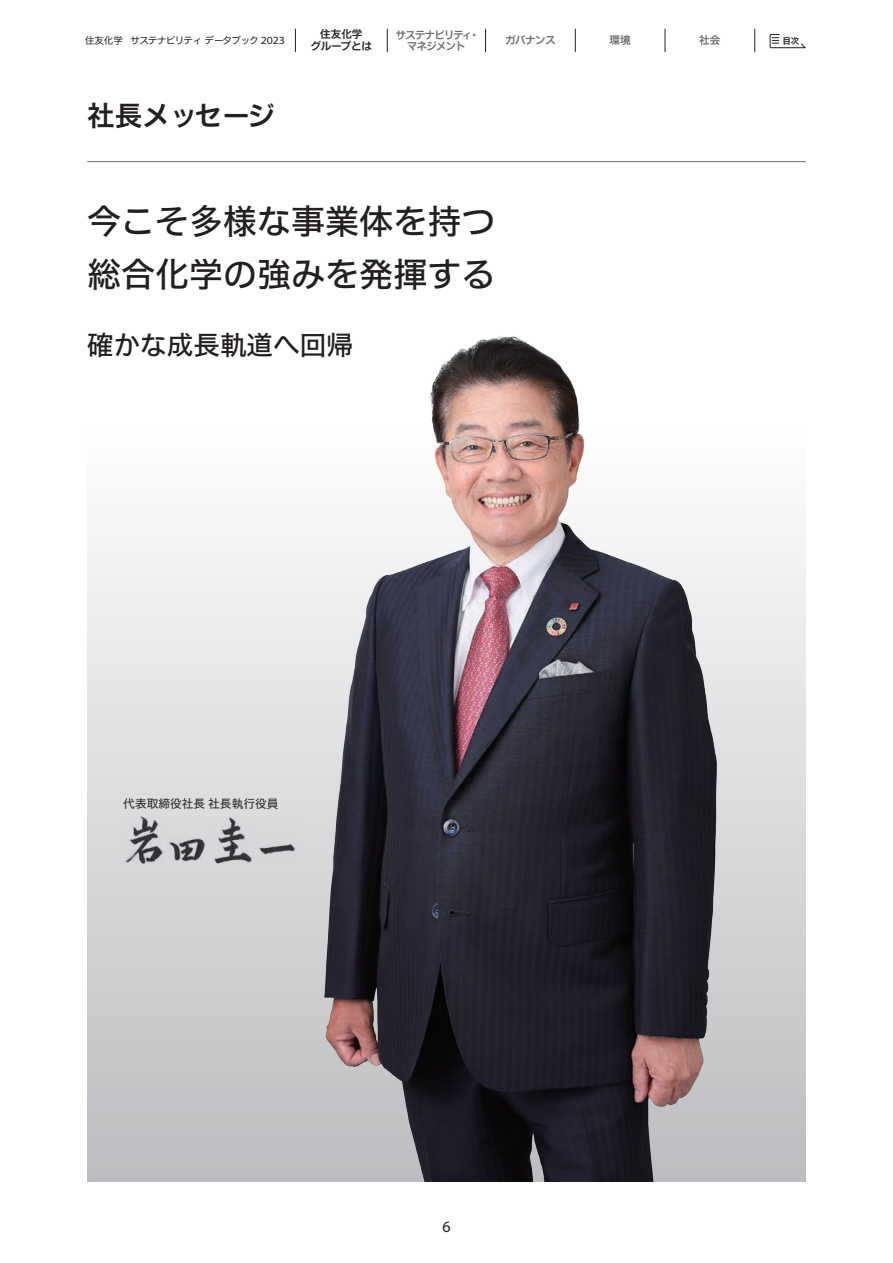
<style>
.page{position:relative;width:893px;height:1263px;background:#fff}
.page>*{position:absolute;margin:0;border:0;box-sizing:border-box;transform-origin:0 0}
.大タイトル{font:34.05px/53.1px "Hira Kaku Std N W5";color:#231f20}
.SDB大タイトル{font:27.6px "Hira Kak ADK Std W6";letter-spacing:-.05em;color:#231f20}
.大タイトル-2{font:26.55px "Hira Kaku Std N W5";color:#231f20}
.t1{font:15.9px "Myriad Pro";color:#231f20}
.t2{font:11.7px "Hira Kaku Std N W4";color:#231f20}
.t3{font:10.65px/11.7px "Hira Kak ADK Std W6";letter-spacing:-.065em;color:#6c6d70;text-align:center}
.t4{font:10.65px "Hira Kak ADK Std W6";letter-spacing:-.025em;color:#231f20}
.t5{font:10.65px "Hira Kaku Std N W6";color:#231f20}
.t6{font:10.65px "Hira Kaku Std N W6";color:#6c6d70}
.t7{font:9.6px "Hira Kak ADK Std W4";letter-spacing:-.07em;color:#231f20}
.t8{font:8.55px "Hira Kaku Std N W6";color:#231f20}
.s1{font-family:"Hira Kaku Std N W4"}
.s2{font-family:"Myriad Pro";font-stretch:semi-expanded;font-size:10.95px}
.s3{font-family:"Hira Kaku Std N W6"}
.s4{font-family:"Hira Kak ADK Std W5"}
</style>
<div class="page">
<div style="left:87px;top:179px;width:719px;height:1002px;background:linear-gradient(to bottom,#fff,#bfc0c3)"></div>
<img style="left:132px;top:179px;width:674px;height:1002px">
<img style="left:123px;top:816px;width:175px;height:47px">
<svg style="left:295px;top:29px;width:1px;height:23px"></svg>
<svg style="left:387px;top:29px;width:1px;height:23px"></svg>
<svg style="left:485px;top:29px;width:1px;height:23px"></svg>
<svg style="left:665px;top:29px;width:1px;height:23px"></svg>
<svg style="left:575px;top:29px;width:1px;height:23px"></svg>
<svg style="left:754px;top:29px;width:1px;height:23px"></svg>
<hr style="left:87px;top:161px;width:719px;height:1px;background:#6c6d70">
<svg style="left:769px;top:34px;width:37px;height:15px"></svg>
<p class="t7" style="left:85px;top:34px;width:202px"><span class="s1">住友化学</span> サステナビリティデータブック <span class="s2">2023</span></p>
<p class="SDB大タイトル" style="left:87px;top:98px;width:189px"><span class="s3">社長</span>メッセージ</p>
<p class="t5" style="left:320px;top:26px;width:44px">住友化学</p>
<p class="t4" style="left:311px;top:39px;width:63px">グループとは</p>
<p class="t3" style="left:396px;top:28px;width:85px">サステナビリティ<span class="s3">・</span>マネジメント</p>
<p class="t3" style="left:505px;top:34px;width:52px">ガバナンス</p>
<p class="t8" style="left:782px;top:34px;width:18px">目次</p>
<p class="t6" style="left:610px;top:32px;width:23px">環境</p>
<p class="t6" style="left:699px;top:32px;width:23px">社会</p>
<p class="大タイトル" style="left:87px;top:195px;width:410px">今<span class="s4">こそ</span>多様<span class="s4">な</span>事業体<span class="s4">を</span>持<span class="s4">つ</span>総合化学<span class="s4">の</span>強<span class="s4">みを</span>発揮<span class="s4">する</span></p>
<p class="大タイトル-2" style="left:87px;top:324px;width:267px">確<span class="s4">かな</span>成長軌道<span class="s4">へ</span>回帰</p>
<p class="t2" style="left:123px;top:795px;width:157px">代表取締役社長社長執行役員</p>
<p class="t1" style="left:442px;top:1216px;width:10px">6</p>
</div>
